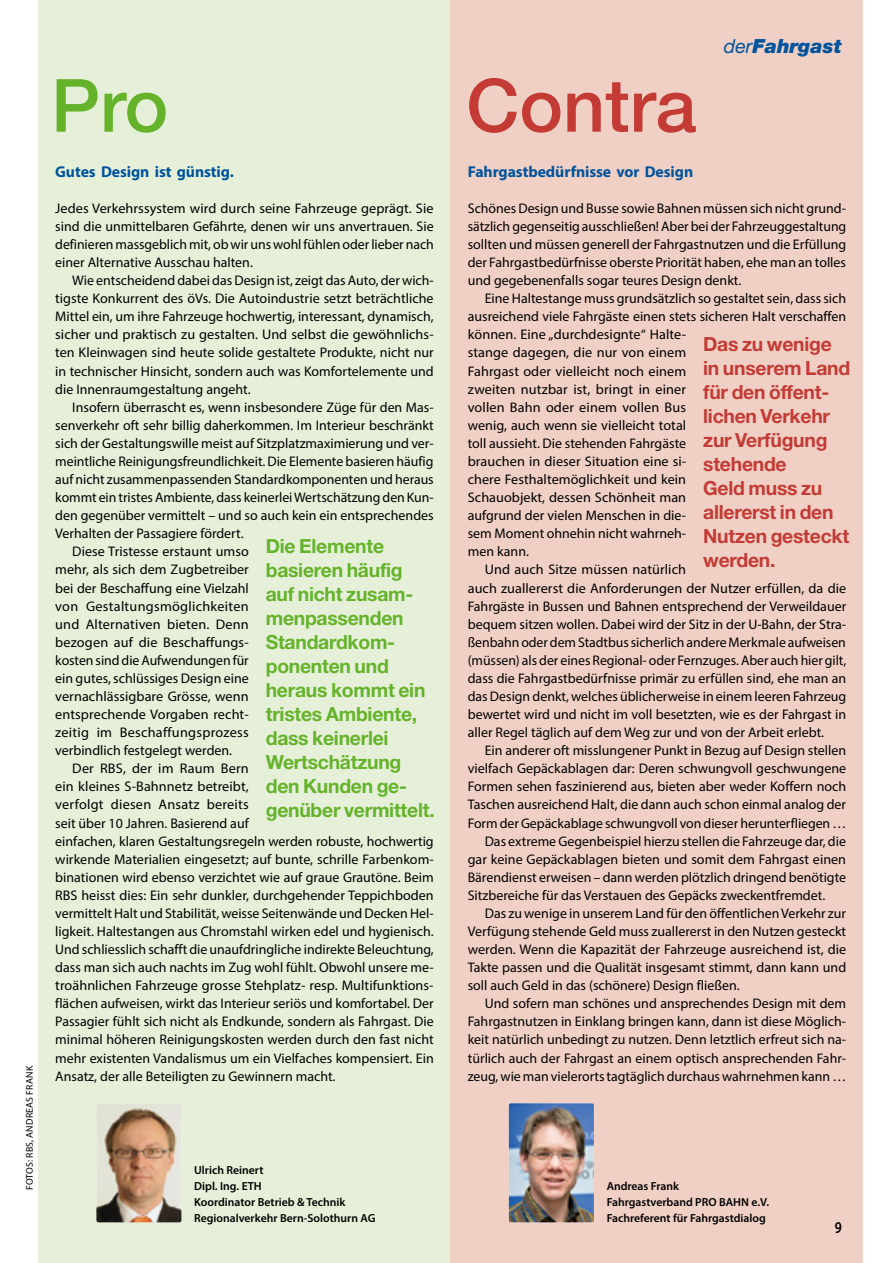
<style>
.page{position:relative;width:893px;height:1263px;background:#fff}
.page>*{position:absolute;margin:0;border:0;box-sizing:border-box;transform-origin:0 0}
.t1{font:500 73.5px "Helvetica Neue";color:#c33b34}
.t2{font:500 73.5px "Helvetica Neue";color:#64b32b}
.NEU_Vorspann{font:700 19.5px/24px "Helvetica Neue";letter-spacing:-.01em;color:#64b32b}
.NEU_Vorspann-2{font:700 19.5px/24px "Helvetica Neue";letter-spacing:-.01em;color:#c33b34}
.t3{font:italic 900 19.5px "Helvetica Neue";color:#00549d}
.t4{font:600 16.5px "Myriad Pro";color:#000;scale:.8 1}
.Myriad_Zwischenhead{font:700 15.75px "Myriad Pro";letter-spacing:-.005em;color:#00549d}
.Myriad_Body_mE{font:13.95px/18.1px "Myriad Pro";color:#000;text-align:justify}
.Myriad_Body_oE{font:13.95px/18.1px "Myriad Pro";color:#000;text-align:justify}
.Myriad_BU{font:600 11.7px "Myriad Pro";color:#000}
.Myriad_Foto{font:9.75px "Myriad Pro";letter-spacing:.02em;color:#000}
.s1{font-weight:400}
</style>
<div class="page">
<div style="left:38px;top:0;width:413px;height:1263px;background:#e6f0d9"></div>
<div style="left:451px;top:0;width:412px;height:1263px;background:#f0d0c5"></div>
<img style="left:509px;top:1103px;width:85px;height:119px">
<img style="left:96px;top:1104px;width:85px;height:118px">
<p class="Myriad_Foto" style="left:24px;top:1190px;width:126px;rotate:-90deg">FOTOS: RBS, ANDREAS FRANK</p>
<p class="t3" style="left:724px;top:34px;width:119px"><span class="s1">der</span>Fahrgast</p>
<p class="t2" style="left:51px;top:62px;width:119px">Pro</p>
<p class="t1" style="left:466px;top:62px;width:232px">Contra</p>
<p class="Myriad_Zwischenhead" style="left:468px;top:161px;width:227px">Fahrgastbedürfnisse vor Design</p>
<p class="Myriad_Body_oE" style="left:468px;top:199px;width:380px">Schönes Design und Busse sowie Bahnen müssen sich nicht grund&shy;sätzlich gegenseitig ausschließen! Aber bei der Fahrzeuggestaltung sollten und müssen generell der Fahrgastnutzen und die Erfüllung der Fahrgastbedürfnisse oberste Priorität haben, ehe man an tolles und gegebenenfalls sogar teures Design denkt.</p>
<p class="Myriad_Body_mE" style="left:468px;top:289px;width:380px;text-align:left;text-indent:17px">Eine Haltestange muss grundsätzlich so gestaltet sein, dass sich ausreichend viele Fahrgäste einen stets sicheren Halt verschaffen können. Eine „durchdesignte“ Halte-<br>stange dagegen, die nur von einem<br>Fahrgast oder vielleicht noch einem<br>zweiten nutzbar ist, bringt in einer<br>vollen Bahn oder einem vollen Bus<br>wenig, auch wenn sie vielleicht total<br>toll aussieht. Die stehenden Fahrgäste<br>brauchen in dieser Situation eine si-<br>chere Festhaltemöglichkeit und kein<br>Schauobjekt, dessen Schönheit man<br>aufgrund der vielen Menschen in die-<br>sem Moment ohnehin nicht wahrneh-<br>men kann.</p>
<p class="Myriad_Body_mE" style="left:468px;top:560px;width:380px;text-align:left;text-indent:17px">Und auch Sitze müssen natürlich<br>auch zuallererst die Anforderungen der Nutzer erfüllen, da die Fahrgäste in Bussen und Bahnen entsprechend der Verweildauer bequem sitzen wollen. Dabei wird der Sitz in der U-Bahn, der Stra&shy;ßenbahn oder dem Stadtbus sicherlich andere Merkmale aufweisen (müssen) als der eines Regional- oder Fernzuges. Aber auch hier gilt, dass die Fahrgastbedürfnisse primär zu erfüllen sind, ehe man an das Design denkt, welches üblicherweise in einem leeren Fahrzeug bewertet wird und nicht im voll besetzten, wie es der Fahrgast in aller Regel täglich auf dem Weg zur und von der Arbeit erlebt.</p>
<p class="Myriad_Body_mE" style="left:468px;top:741px;width:380px;text-indent:17px">Ein anderer oft misslungener Punkt in Bezug auf Design stellen vielfach Gepäckablagen dar: Deren schwungvoll geschwungene Formen sehen faszinierend aus, bieten aber weder Koffern noch Taschen ausreichend Halt, die dann auch schon einmal analog der Form der Gepäckablage schwungvoll von dieser herunterfliegen …</p>
<p class="Myriad_Body_mE" style="left:468px;top:832px;width:380px;text-indent:17px">Das extreme Gegenbeispiel hierzu stellen die Fahrzeuge dar, die gar keine Gepäckablagen bieten und somit dem Fahrgast einen Bärendienst erweisen – dann werden plötzlich dringend benötigte Sitzbereiche für das Verstauen des Gepäcks zweckentfremdet.</p>
<p class="Myriad_Body_mE" style="left:468px;top:904px;width:380px;text-indent:17px">Das zu wenige in unserem Land für den öffentlichen Verkehr zur Verfügung stehende Geld muss zuallererst in den Nutzen gesteckt werden. Wenn die Kapazität der Fahrzeuge ausreichend ist, die Takte passen und die Qualität insgesamt stimmt, dann kann und soll auch Geld in das (schönere) Design fließen.</p>
<p class="Myriad_Body_mE" style="left:468px;top:994px;width:380px;text-indent:17px">Und sofern man schönes und ansprechendes Design mit dem Fahrgastnutzen in Einklang bringen kann, dann ist diese Möglich&shy;keit natürlich unbedingt zu nutzen. Denn letztlich erfreut sich na&shy;türlich auch der Fahrgast an einem optisch ansprechenden Fahr&shy;zeug, wie man vielerorts tagtäglich durchaus wahrnehmen kann …</p>
<p class="Myriad_Zwischenhead" style="left:55px;top:161px;width:180px">Gutes Design ist günstig.</p>
<p class="Myriad_Body_oE" style="left:55px;top:199px;width:380px">Jedes Verkehrssystem wird durch seine Fahrzeuge geprägt. Sie sind die unmittelbaren Gefährte, denen wir uns anvertrauen. Sie definieren massgeblich mit, ob wir uns wohl fühlen oder lieber nach einer Alternative Ausschau halten.</p>
<p class="Myriad_Body_mE" style="left:55px;top:271px;width:380px;text-indent:17px">Wie entscheidend dabei das Design ist, zeigt das Auto, der wich&shy;tigste Konkurrent des öVs. Die Autoindustrie setzt beträchtliche Mittel ein, um ihre Fahrzeuge hochwertig, interessant, dynamisch, sicher und praktisch zu gestalten. Und selbst die gewöhnlichs&shy;ten Kleinwagen sind heute solide gestaltete Produkte, nicht nur in technischer Hinsicht, sondern auch was Komfortelemente und die Innenraumgestaltung angeht.</p>
<p class="Myriad_Body_mE" style="left:55px;top:398px;width:380px;text-indent:17px">Insofern überrascht es, wenn insbesondere Züge für den Mas&shy;senverkehr oft sehr billig daherkommen. Im Interieur beschränkt sich der Gestaltungswille meist auf Sitzplatzmaximierung und ver&shy;meintliche Reinigungsfreundlichkeit. Die Elemente basieren häufig auf nicht zusammenpassenden Standardkomponenten und heraus kommt ein tristes Ambiente, dass keinerlei Wertschätzung den Kun&shy;den gegenüber vermittelt – und so auch kein ein entsprechendes Verhalten der Passagiere fördert.</p>
<p class="Myriad_Body_mE" style="left:55px;top:542px;width:195px;text-indent:17px">Diese Tristesse erstaunt umso mehr, als sich dem Zugbetreiber bei der Beschaffung eine Vielzahl von Gestaltungsmöglichkeiten und Alternativen bieten. Denn bezogen auf die Beschaffungs&shy;kosten sind die Aufwendungen für ein gutes, schlüssiges Design eine vernachlässigbare Grösse, wenn entsprechende Vorgaben recht&shy;zeitig im Beschaffungsprozess verbindlich festgelegt werden.</p>
<p class="Myriad_Body_mE" style="left:55px;top:759px;width:380px;text-align:left;text-indent:17px">Der RBS, der im Raum Bern<br>ein kleines S-Bahnnetz betreibt,<br>verfolgt diesen Ansatz bereits<br>seit über 10 Jahren. Basierend auf<br>einfachen, klaren Gestaltungsregeln werden robuste, hochwertig wirkende Materialien eingesetzt; auf bunte, schrille Farbenkom&shy;binationen wird ebenso verzichtet wie auf graue Grautöne. Beim RBS heisst dies: Ein sehr dunkler, durchgehender Teppichboden vermittelt Halt und Stabilität, weisse Seitenwände und Decken Hel&shy;ligkeit. Haltestangen aus Chromstahl wirken edel und hygienisch.<br>Und schliesslich schafft die unaufdringliche indirekte Beleuchtung, dass man sich auch nachts im Zug wohl fühlt. Obwohl unsere me&shy;troähnlichen Fahrzeuge grosse Stehplatz- resp. Multifunktions&shy;flächen aufweisen, wirkt das Interieur seriös und komfortabel. Der Passagier fühlt sich nicht als Endkunde, sondern als Fahrgast. Die minimal höheren Reinigungskosten werden durch den fast nicht mehr existenten Vandalismus um ein Vielfaches kompensiert. Ein Ansatz, der alle Beteiligten zu Gewinnern macht.</p>
<p class="NEU_Vorspann-2" style="left:703px;top:331px;width:149px">Das zu wenige in unserem Land für den öffent&shy;lichen Verkehr zur Verfügung stehende<br>Geld muss zu allererst in den<br>Nutzen gesteckt</p>
<p class="NEU_Vorspann-2" style="left:703px;top:547px;width:74px">werden.</p>
<p class="NEU_Vorspann" style="left:266px;top:533px;width:149px">Die Elemente basieren häufig auf nicht zusam&shy;menpassenden</p>
<p class="NEU_Vorspann" style="left:266px;top:629px;width:170px">Standardkom&shy;ponenten und heraus kommt ein tristes Ambiente, dass keinerlei<br>Wertschätzung den Kunden ge&shy;genüber vermittelt.</p>
<p class="Myriad_BU" style="left:194px;top:1162px;width:71px">Ulrich Reinert</p>
<p class="Myriad_BU" style="left:194px;top:1178px;width:69px">Dipl. Ing. ETH</p>
<p class="Myriad_BU" style="left:194px;top:1195px;width:153px">Koordinator Betrieb &amp; Technik</p>
<p class="Myriad_BU" style="left:194px;top:1211px;width:183px">Regionalverkehr Bern-Solothurn AG</p>
<p class="Myriad_BU" style="left:607px;top:1178px;width:74px">Andreas Frank</p>
<p class="Myriad_BU" style="left:607px;top:1195px;width:164px">Fahrgastverband PRO BAHN e.V.</p>
<p class="Myriad_BU" style="left:607px;top:1211px;width:161px">Fachreferent für Fahrgastdialog</p>
<p class="t4" style="left:835px;top:1217px;width:10px">9</p>
</div>
